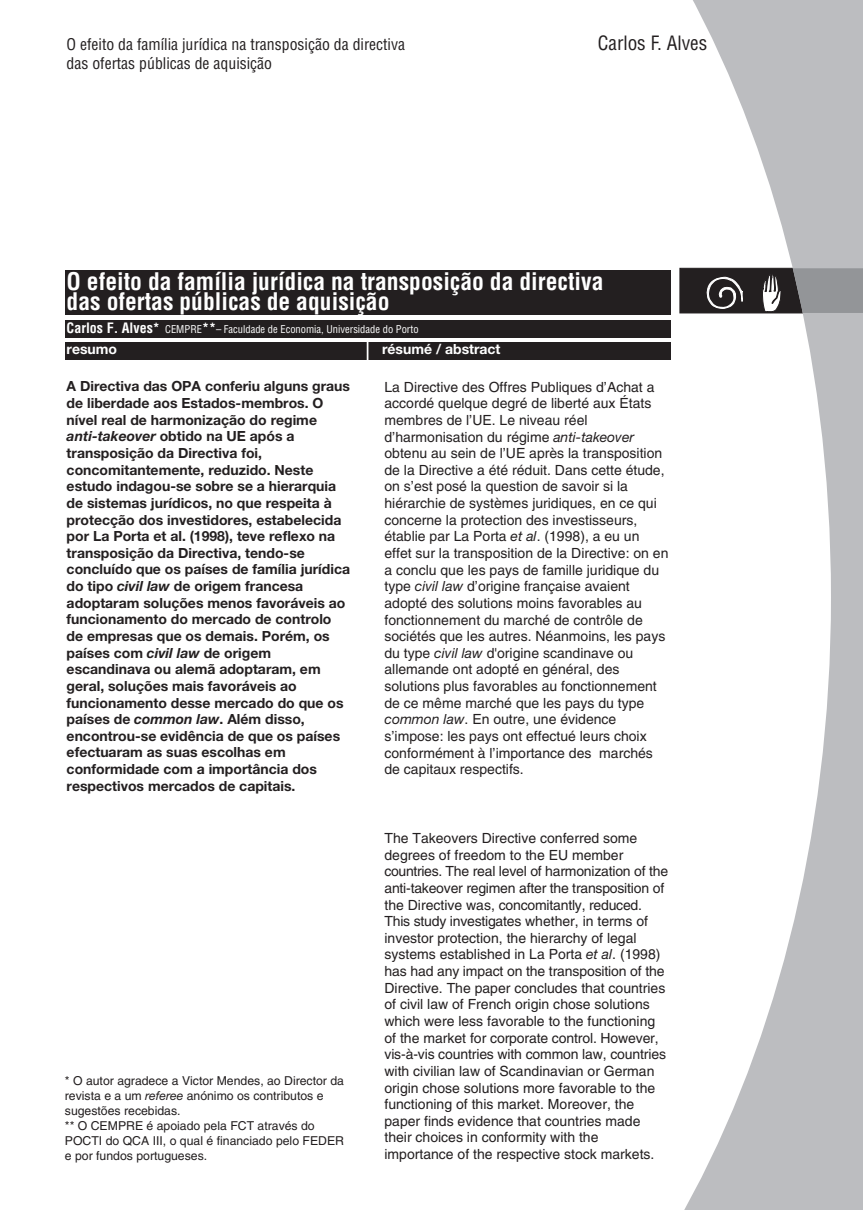
<style>
.page{position:relative;width:863px;height:1210px;background:#fff}
.page>*{position:absolute;margin:0;border:0;box-sizing:border-box;transform-origin:0 0}
.t1{font:700 condensed 23.62px/20.1px "Helvetica";color:#fff}
.t2{font:condensed 19.25px "Helvetica";color:#231f20}
.t3{font:condensed 15.75px/18.9px "Helvetica";color:#231f20}
.t4{font:14px/16.6px "Helvetica";color:#231f20}
.t5{font:700 14px/16.6px "Helvetica Neue";color:#231f20}
.t6{font:700 14px "Helvetica Neue";color:#fff}
.t7{font:12.25px/14.9px "Helvetica";color:#231f20}
.t8{font:condensed 10.5px "Helvetica";color:#fff}
.s1{font-weight:700;font-size:14px}
.s2{font-style:italic}
.s3{font-family:"Helvetica Neue";font-style:italic}
</style>
<div class="page">
<svg style="left:679px;top:0;width:184px;height:1209px"></svg>
<svg style="left:679px;top:268px;width:184px;height:50px;background:#6a686a"></svg>
<div style="left:65px;top:342px;width:605px;height:17px;background:#231f20"></div>
<div style="left:65px;top:320px;width:605px;height:17px;background:#231f20"></div>
<div style="left:65px;top:270px;width:605px;height:45px;background:#231f20"></div>
<svg style="left:367px;top:342px;width:1px;height:17px"></svg>
<p class="t3" style="left:67px;top:36px;width:340px">O efeito da família jurídica na transposição da directiva das ofertas públicas de aquisição</p>
<h2 class="t2" style="left:598px;top:35px;width:111px">Carlos F. Alves</h2>
<h1 class="t1" style="left:67px;top:273px;width:538px">O efeito da família jurídica na transposição da directiva das ofertas públicas de aquisição</h1>
<p class="t8" style="left:67px;top:324px;width:353px"><span class="s1">Carlos F. Alves*</span> CEMPRE<span class="s1">**</span>– Faculdade de Economia, Universidade do Porto</p>
<p class="t6" style="left:67px;top:344px;width:52px">resumo</p>
<p class="t6" style="left:382px;top:344px;width:120px">résumé / abstract</p>
<p class="t5" style="left:67px;top:379px;width:285px">A Directiva das OPA conferiu alguns graus de liberdade aos Estados-membros. O nível real de harmonização do regime <span class="s2">anti-takeover</span> obtido na UE após a transposição da Directiva foi, concomitantemente, reduzido. Neste estudo indagou-se sobre se a hierarquia de sistemas jurídicos, no que respeita à protecção dos investidores, estabelecida por La Porta et al. (1998), teve reflexo na transposição da Directiva, tendo-se concluído que os países de família jurídica do tipo <span class="s2">civil law</span> de origem francesa adoptaram soluções menos favoráveis ao funcionamento do mercado de controlo de empresas que os demais. Porém, os países com <span class="s2">civil law</span> de origem escandinava ou alemã adoptaram, em geral, soluções mais favoráveis ao funcionamento desse mercado do que os países de <span class="s2">common law</span>. Além disso, encontrou-se evidência de que os países efectuaram as suas escolhas em conformidade com a importância dos respectivos mercados de capitais.</p>
<p class="t7" style="left:65px;top:1074px;width:281px">* O autor agradece a Victor Mendes, ao Director da revista e a um <span class="s3">referee</span> anónimo os contributos e sugestões recebidas.<br>** O CEMPRE é apoiado pela FCT através do POCTI do QCA III, o qual é financiado pelo FEDER e por fundos portugueses.</p>
<p class="t4" style="left:384px;top:380px;width:285px">La Directive des Offres Publiques d’Achat a accordé quelque degré de liberté aux États membres de l’UE. Le niveau réel d’harmonisation du régime <span class="s3">anti-takeover </span>obtenu au sein de l’UE après la transposition de la Directive a été réduit. Dans cette étude, on s’est posé la question de savoir si la hiérarchie de systèmes juridiques, en ce qui concerne la protection des investisseurs, établie par La Porta <span class="s3">et al</span>. (1998), a eu un effet sur la transposition de la Directive: on en a conclu que les pays de famille juridique du type <span class="s3">civil law</span> d’origine française avaient adopté des solutions moins favorables au fonctionnement du marché de contrôle de sociétés que les autres. Néanmoins, les pays du type <span class="s3">civil law</span> d'origine scandinave ou allemande ont adopté en général, des solutions plus favorables au fonctionnement de ce même marché que les pays du type <span class="s3">common law</span>. En outre, une évidence s’impose: les pays ont effectué leurs choix conformément à l’importance des marchés de capitaux respectifs.</p>
<p class="t4" style="left:384px;top:831px;width:285px">The Takeovers Directive conferred some degrees of freedom to the EU member countries. The real level of harmonization of the anti-takeover regimen after the transposition of the Directive was, concomitantly, reduced.<br>This study investigates whether, in terms of investor protection, the hierarchy of legal systems established in La Porta <span class="s3">et al</span>. (1998) has had any impact on the transposition of the Directive. The paper concludes that countries of civil law of French origin chose solutions which were less favorable to the functioning of the market for corporate control. However, vis-à-vis countries with common law, countries with civilian law of Scandinavian or German origin chose solutions more favorable to the functioning of this market. Moreover, the paper finds evidence that countries made their choices in conformity with the importance of the respective stock markets.</p>
</div>
